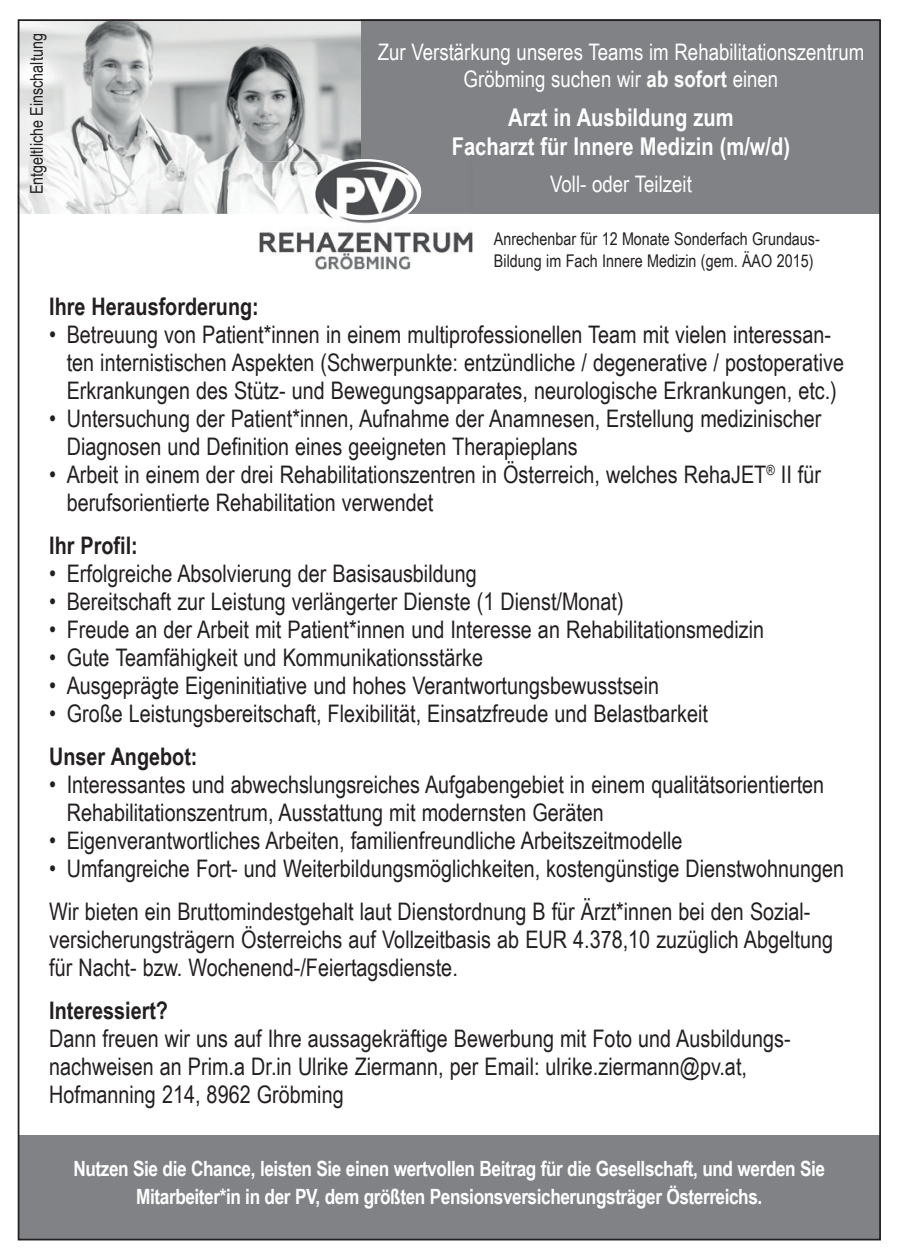
<style>
.page{position:relative;width:900px;height:1260px;background:#fff}
.page>*{position:absolute;margin:0;border:0;box-sizing:border-box;transform-origin:0 0}
.t1{font:700 24.5px/29.4px "Arial Narrow";color:#fff;text-align:center}
.t2{font:24.15px/28px "Arial Narrow";color:#231f20}
.t3{font:700 24.15px "Arial Narrow";color:#231f20}
.t4{font:22.75px/26.2px "Arial Narrow";color:#fff;text-align:center}
.t5{font:700 21px/28px "Arial Narrow";letter-spacing:-.02em;color:#fff;text-align:center}
.t6{font:17.5px/21px "Arial Narrow";color:#231f20}
.s1{font-weight:700}
</style>
<div class="page">
<div style="left:19px;top:1134px;width:860px;height:105px;background:#808285"></div>
<div style="left:361px;top:19px;width:519px;height:195px;background:#808285"></div>
<img style="left:21px;top:22px;width:340px;height:192px">
<img style="left:260px;top:231px;width:212px;height:22px">
<img style="left:260px;top:161px;width:51px;height:53px">
<img style="left:311px;top:161px;width:110px;height:63px">
<img style="left:315px;top:253px;width:96px;height:16px">
<p class="t6" style="left:26px;top:194px;width:162px;rotate:-90deg">Entgeltliche Einschaltung</p>
<p class="t4" style="left:378px;top:38px;width:488px">Zur Verstärkung unseres Teams im Rehabilitationszentrum<br>Gröbming suchen wir <span class="s1">ab sofort</span> einen</p>
<p class="t1" style="left:452px;top:101px;width:340px">Arzt in Ausbildung zum<br>Facharzt für Innere Medizin (m/w/d)</p>
<p class="t4" style="left:550px;top:170px;width:143px">Voll- oder Teilzeit</p>
<p class="t6" style="left:494px;top:228px;width:327px">Anrechenbar für 12 Monate Sonderfach Grundaus-<br>Bildung im Fach Innere Medizin (gem. ÄAO 2015)</p>
<p class="t3" style="left:49px;top:288px;width:211px">Ihre Herausforderung:</p>
<p class="t2" style="left:67px;top:319px;width:779px;text-indent:-18px">• Betreuung von Patient*innen in einem multiprofessionellen Team mit vielen interessan&shy;ten internistischen Aspekten (Schwerpunkte: entzündliche / degenerative / postoperative<br>Erkrankungen des Stütz- und Bewegungsapparates, neurologische Erkrankungen, etc.)</p>
<p class="t2" style="left:67px;top:403px;width:756px;text-indent:-18px">• Untersuchung der Patient*innen, Aufnahme der Anamnesen, Erstellung medizinischer<br>Diagnosen und Definition eines geeigneten Therapieplans</p>
<p class="t2" style="left:67px;top:459px;width:756px;text-indent:-18px">• Arbeit in einem der drei Rehabilitationszentren in Österreich, welches RehaJET<sup>®</sup> II für berufsorientierte Rehabilitation verwendet</p>
<p class="t3" style="left:49px;top:526px;width:90px">Ihr Profil:</p>
<p class="t2" style="left:49px;top:558px;width:429px">• Erfolgreiche Absolvierung der Basisausbildung</p>
<p class="t2" style="left:49px;top:586px;width:576px">• Bereitschaft zur Leistung verlängerter Dienste (1 Dienst/Monat)</p>
<p class="t2" style="left:49px;top:614px;width:716px">• Freude an der Arbeit mit Patient*innen und Interesse an Rehabilitationsmedizin</p>
<p class="t2" style="left:49px;top:642px;width:435px">• Gute Teamfähigkeit und Kommunikationsstärke</p>
<p class="t2" style="left:49px;top:670px;width:611px">• Ausgeprägte Eigeninitiative und hohes Verantwortungsbewusstsein</p>
<p class="t2" style="left:49px;top:698px;width:660px">• Große Leistungsbereitschaft, Flexibilität, Einsatzfreude und Belastbarkeit</p>
<p class="t3" style="left:49px;top:737px;width:150px">Unser Angebot:</p>
<p class="t2" style="left:67px;top:769px;width:759px;text-indent:-18px">• Interessantes und abwechslungsreiches Aufgabengebiet in einem qualitätsorientierten<br>Rehabilitationszentrum, Ausstattung mit modernsten Geräten</p>
<p class="t2" style="left:49px;top:825px;width:635px">• Eigenverantwortliches Arbeiten, familienfreundliche Arbeitszeitmodelle</p>
<p class="t2" style="left:49px;top:845px;width:796px;line-height:43.1px">• Umfangreiche Fort- und Weiterbildungsmöglichkeiten, kostengünstige Dienstwohnungen<br>Wir bieten ein Bruttomindestgehalt laut Dienstordnung B für Ärzt*innen bei den Sozial-</p>
<p class="t2" style="left:49px;top:924px;width:785px">versicherungsträgern Österreichs auf Vollzeitbasis ab EUR 4.378,10 zuzüglich Abgeltung für Nacht- bzw. Wochenend-/Feiertagsdienste.</p>
<p class="t3" style="left:49px;top:991px;width:120px">Interessiert?</p>
<p class="t2" style="left:49px;top:1022px;width:743px">Dann freuen wir uns auf Ihre aussagekräftige Bewerbung mit Foto und Ausbildungs&shy;nachweisen an Prim.a Dr.in Ulrike Ziermann, per Email: ulrike.ziermann@pv.at,<br>Hofmanning 214, 8962 Gröbming</p>
<p class="t5" style="left:73px;top:1153px;width:753px">Nutzen Sie die Chance, leisten Sie einen wertvollen Beitrag für die Gesellschaft, und werden Sie<br>Mitarbeiter*in in der PV, dem größten Pensionsversicherungsträger Österreichs.</p>
</div>
